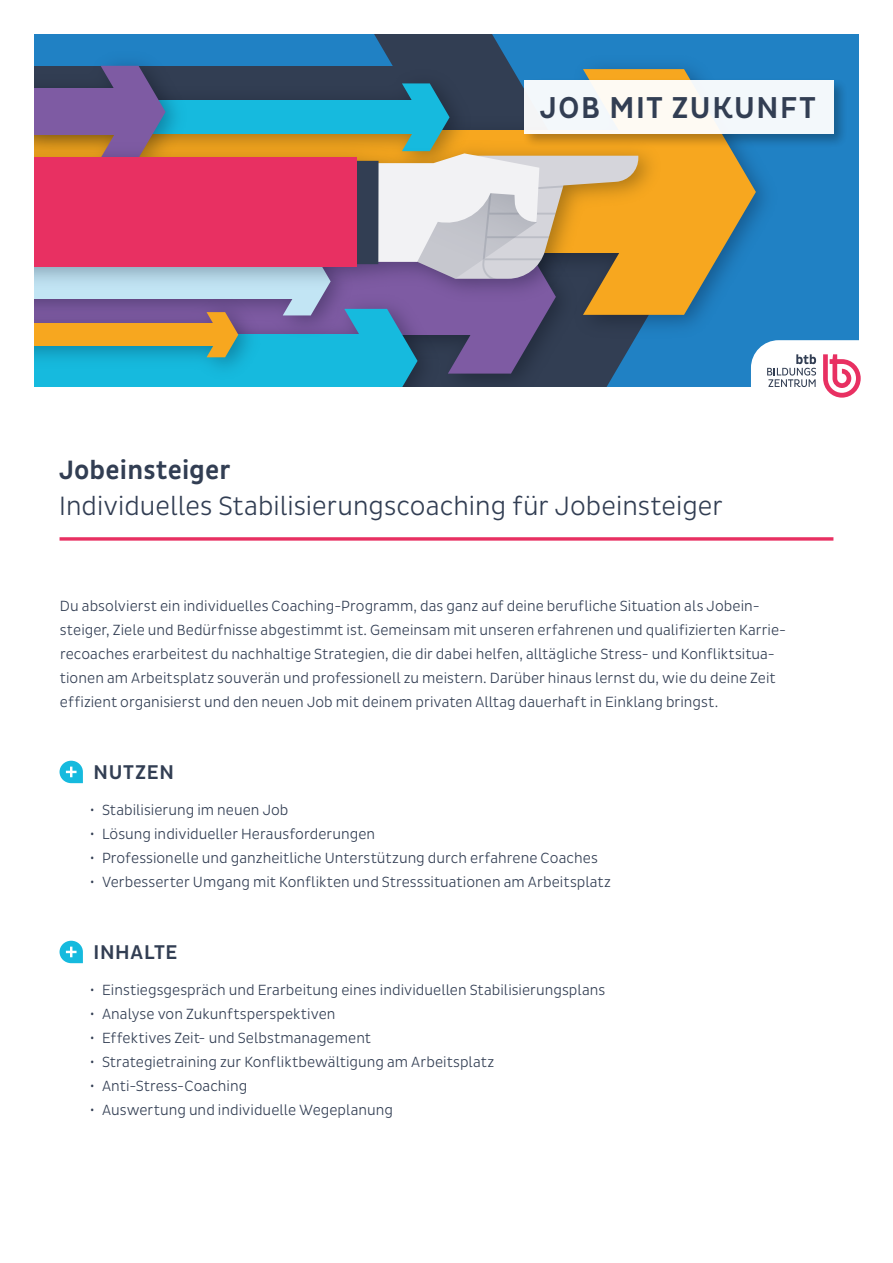
<style>
.page{position:relative;width:893px;height:1263px;background:#fff}
.page>*{position:absolute;margin:0;border:0;box-sizing:border-box;transform-origin:0 0}
.t1{font:500 30.75px "Pluto Cond";letter-spacing:.035em;color:#323e53}
.t2{font:300 27px "Pluto Sans Cond";color:#323e53}
.t3{font:500 27px "Pluto Sans Cond";letter-spacing:.005em;color:#323e53}
.t4{font:500 20.25px "Pluto Sans Cond";letter-spacing:.035em;color:#323e53}
.t5{font:300 15px/24px "Pluto Sans Cond";letter-spacing:.005em;color:#323e53}
</style>
<div class="page">
<div style="left:34px;top:34px;width:825px;height:353px;background:#2081c4"></div>
<svg style="left:374px;top:34px;width:126px;height:14px;fill:#323e53"></svg>
<img style="left:382px;top:48px;width:306px;height:21px">
<img style="left:197px;top:62px;width:284px;height:38px">
<div style="left:34px;top:100px;width:390px;height:34px;background:#16bade"></div>
<div style="left:34px;top:335px;width:345px;height:52px;background:#16bade"></div>
<img style="left:269px;top:308px;width:75px;height:27px">
<svg style="left:283px;top:308px;width:48px;height:7px"></svg>
<img style="left:34px;top:62px;width:163px;height:70px">
<div style="left:34px;top:89px;width:97px;height:46px;background:#7e5ba3"></div>
<svg style="left:101px;top:66px;width:65px;height:66px"></svg>
<img style="left:34px;top:308px;width:235px;height:60px">
<div style="left:34px;top:323px;width:188px;height:23px;background:#f7a71f"></div>
<svg style="left:207px;top:312px;width:31px;height:45px"></svg>
<img style="left:34px;top:132px;width:310px;height:176px">
<div style="left:34px;top:157px;width:322px;height:110px;background:#e83062"></div>
<svg style="left:344px;top:69px;width:517px;height:329px"></svg>
<svg style="left:60px;top:761px;width:23px;height:22px"></svg>
<svg style="left:60px;top:941px;width:23px;height:22px"></svg>
<div style="left:521px;top:78px;width:327px;height:71px;background:#000;opacity:.3"></div>
<div style="left:524px;top:81px;width:309px;height:53px;background:#f3f8fb"></div>
<svg style="left:60px;top:537px;width:773px;height:4px"></svg>
<h1 class="t1" style="left:540px;top:90px;width:278px">JOB MIT ZUKUNFT</h1>
<h2 class="t3" style="left:59px;top:454px;width:173px">Jobeinsteiger</h2>
<h2 class="t2" style="left:59px;top:490px;width:665px">Individuelles Stabilisierungscoaching für Jobeinsteiger</h2>
<p class="t5" style="left:60px;top:594px;width:728px">Du absolvierst ein individuelles Coaching-Programm, das ganz auf deine berufliche Situation als Jobein&shy;steiger, Ziele und Bedürfnisse abgestimmt ist. Gemeinsam mit unseren erfahrenen und qualifizierten Karrie&shy;recoaches erarbeitest du nachhaltige Strategien, die dir dabei helfen, alltägliche Stress- und Konfliktsitua&shy;tionen am Arbeitsplatz souverän und professionell zu meistern. Darüber hinaus lernst du, wie du deine Zeit effizient organisierst und den neuen Job mit deinem privaten Alltag dauerhaft in Einklang bringst.</p>
<h3 class="t4" style="left:94px;top:760px;width:82px">NUTZEN</h3>
<p class="t5" style="left:90px;top:798px;width:200px">• Stabilisierung im neuen Job</p>
<p class="t5" style="left:90px;top:822px;width:287px">• Lösung individueller Herausforderungen</p>
<p class="t5" style="left:90px;top:846px;width:509px">• Professionelle und ganzheitliche Unterstützung durch erfahrene Coaches</p>
<p class="t5" style="left:90px;top:870px;width:523px">• Verbesserter Umgang mit Konflikten und Stresssituationen am Arbeitsplatz</p>
<h3 class="t4" style="left:94px;top:940px;width:85px">INHALTE</h3>
<p class="t5" style="left:90px;top:978px;width:517px">• Einstiegsgespräch und Erarbeitung eines individuellen Stabilisierungsplans</p>
<p class="t5" style="left:90px;top:1002px;width:247px">• Analyse von Zukunftsperspektiven</p>
<p class="t5" style="left:90px;top:1026px;width:283px">• Effektives Zeit- und Selbstmanagement</p>
<p class="t5" style="left:90px;top:1050px;width:406px">• Strategietraining zur Konfliktbewältigung am Arbeitsplatz</p>
<p class="t5" style="left:90px;top:1074px;width:159px">• Anti-Stress-Coaching</p>
<p class="t5" style="left:90px;top:1098px;width:305px">• Auswertung und individuelle Wegeplanung</p>
</div>
